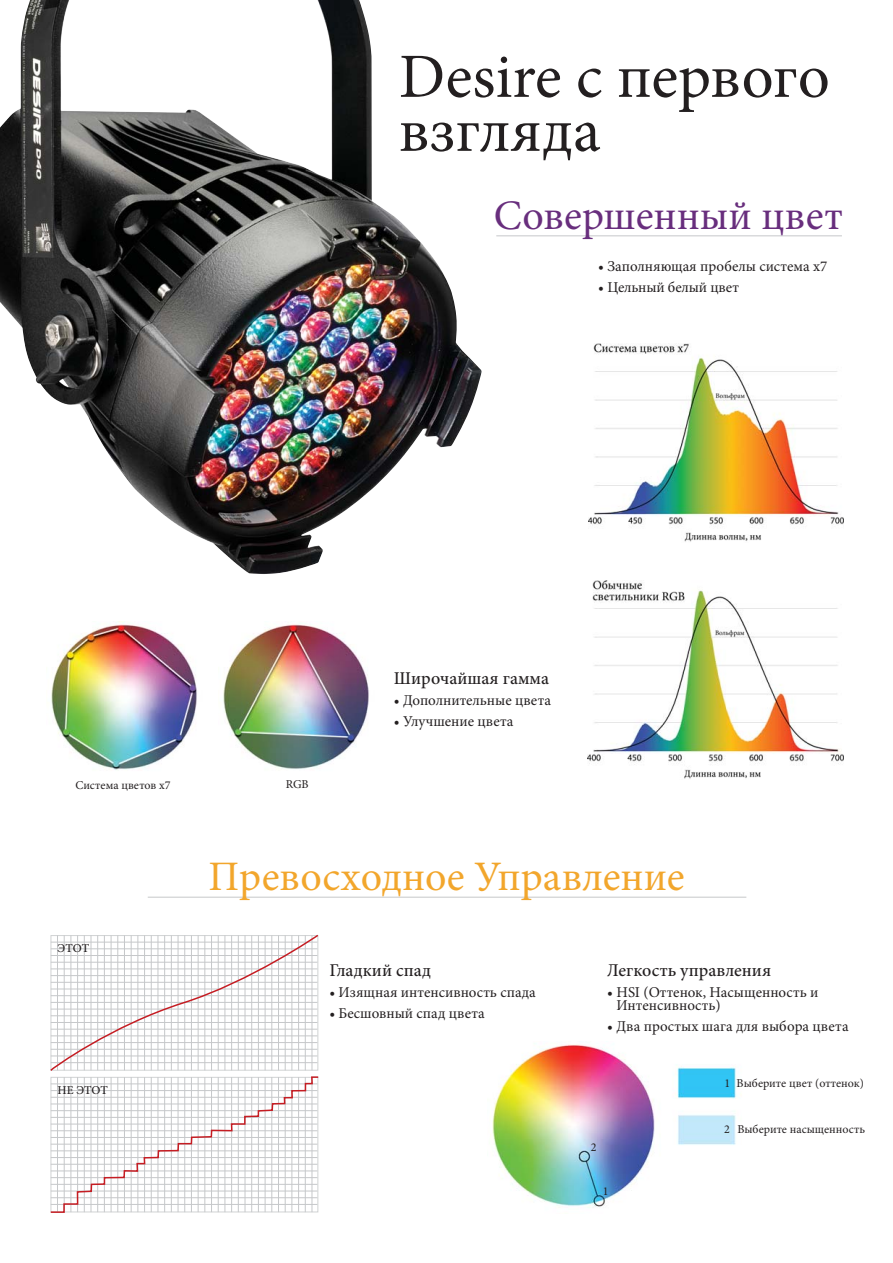
<style>
.page{position:relative;width:893px;height:1263px;background:#fff}
.page>*{position:absolute;margin:0;border:0;box-sizing:border-box;transform-origin:0 0}
.t1{font:63px/54px "Minion Pro";color:#231f20}
.t2{font:42px "Minion Pro";color:#f2a62c}
.t3{font:42px "Minion Pro";color:#682e7d}
.t4{font:500 18px "Minion Pro";color:#231f20}
.t5{font:15px/13.5px "Minion Pro";color:#231f20}
.t6{font:12px "Minion Pro";color:#231f20}
.t7{font:500 12px "Minion Pro";letter-spacing:.005em;color:#231f20}
</style>
<div class="page">
<img style="left:588px;top:344px;width:256px;height:198px">
<img style="left:588px;top:580px;width:255px;height:199px">
<img style="left:51px;top:621px;width:146px;height:149px">
<img style="left:223px;top:624px;width:146px;height:145px">
<hr style="left:496px;top:235px;width:346px;height:1px;background:#c6c8ca">
<hr style="left:148px;top:897px;width:598px;height:1px;background:#c6c8ca">
<svg style="left:50px;top:934px;width:269px;height:279px"></svg>
<img style="left:490px;top:1044px;width:247px;height:163px">
<img style="left:0;top:0;width:482px;height:574px">
<h1 class="t1" style="left:399px;top:55px;width:433px">Desire с первого взгляда</h1>
<h2 class="t3" style="left:494px;top:199px;width:351px">Совершенный цвет</h2>
<p class="t5" style="left:598px;top:261px;width:231px">• Заполняющая пробелы система х7</p>
<p class="t5" style="left:598px;top:282px;width:142px">• Цельный белый цвет</p>
<p class="t6" style="left:75px;top:780px;width:97px">Система цветов х7</p>
<p class="t6" style="left:286px;top:780px;width:24px">RGB</p>
<p class="t4" style="left:394px;top:667px;width:157px">Широчайшая гамма</p>
<p class="t5" style="left:394px;top:694px;width:159px">• Дополнительные цвета</p>
<p class="t5" style="left:394px;top:715px;width:121px">• Улучшение цвета</p>
<p class="t7" style="left:58px;top:941px;width:33px">ЭТОТ</p>
<p class="t7" style="left:58px;top:1083px;width:52px">НЕ ЭТОТ</p>
<h2 class="t2" style="left:208px;top:859px;width:478px">Превосходное Управление</h2>
<p class="t4" style="left:329px;top:959px;width:103px">Гладкий спад</p>
<p class="t5" style="left:329px;top:986px;width:208px">• Изящная интенсивность спада</p>
<p class="t5" style="left:329px;top:1007px;width:157px">• Бесшовный спад цвета</p>
<p class="t4" style="left:607px;top:959px;width:165px">Легкость управления</p>
<p class="t5" style="left:616px;top:986px;width:204px;text-indent:-9px">• HSI (Оттенок, Насыщенность и<br>Интенсивность)</p>
<p class="t5" style="left:607px;top:1021px;width:243px">• Два простых шага для выбора цвета</p>
<p class="t6" style="left:591px;top:1143px;width:7px">2</p>
<p class="t6" style="left:603px;top:1187px;width:7px">1</p>
<p class="t6" style="left:737px;top:1078px;width:129px">Выберите цвет (оттенок)</p>
<p class="t6" style="left:737px;top:1125px;width:129px">Выберите насыщенность</p>
<p class="t6" style="left:725px;top:1079px;width:7px">1</p>
<p class="t6" style="left:724px;top:1125px;width:7px">2</p>
</div>
